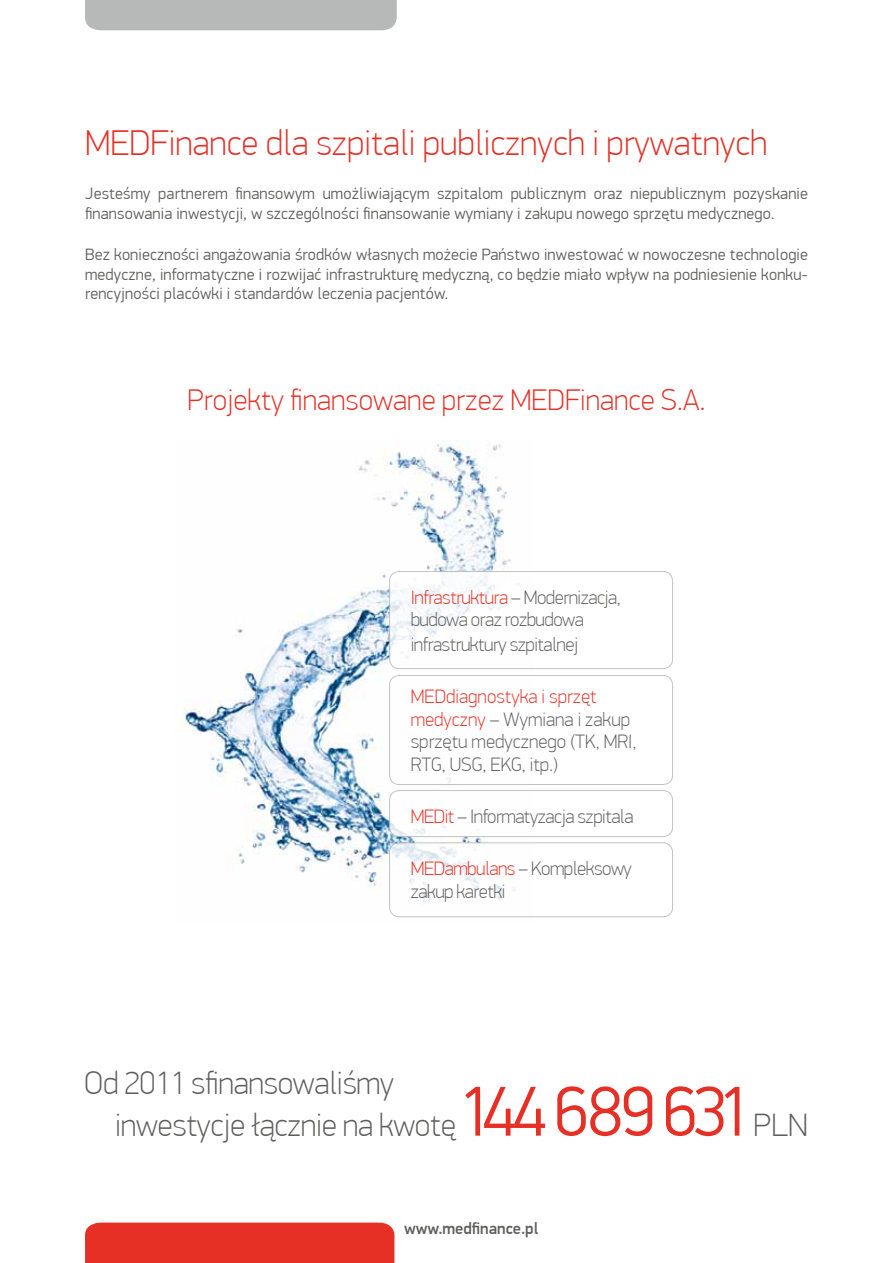
<style>
.page{position:relative;width:893px;height:1263px;background:#fff}
.page>*{position:absolute;margin:0;border:0;box-sizing:border-box;transform-origin:0 0}
.t1{font:100 36px "PF Din Display Pro";color:#e63026}
.t2{font:100 32.4px "PF Din Display Pro";letter-spacing:-.01em;color:#5d5d5c}
.t3{font:100 30px "PF Din Display Pro";color:#e63026}
.t4{font:100 19.5px/22.5px "PF Din Display Pro";letter-spacing:-.025em;color:#5d5d5c}
.t5{font:100 19.5px/22.5px "PF Din Display Pro";color:#5d5d5c}
.t6{font:300 16.5px/19.5px "PF Din Display Pro";letter-spacing:.01em;color:#5d5d5c}
.t7{font:500 16.5px "PF Din Display Pro";color:#5d5d5c}
.s1{color:#e63026}
.s2{font-weight:300;font-size:70.8px;color:#e63026}
</style>
<div class="page">
<div style="left:85px;top:0;width:312px;height:30px;background:#b7b8b8"></div>
<div style="left:85px;top:1222px;width:309px;height:41px;background:#e63026"></div>
<img style="left:183px;top:440px;width:351px;height:478px">
<div style="left:390px;top:571px;width:283px;height:98px;background:#fff;border-radius:10px"></div>
<div style="left:389px;top:571px;width:284px;height:98px;border:1px solid #b7b8b8;border-radius:10px"></div>
<div style="left:390px;top:675px;width:283px;height:109px;background:#fff;border-radius:10px"></div>
<div style="left:389px;top:675px;width:284px;height:110px;border:1px solid #b7b8b8;border-radius:10px"></div>
<div style="left:390px;top:843px;width:283px;height:74px;background:#fff;border-radius:10px"></div>
<div style="left:389px;top:842px;width:284px;height:75px;border:1px solid #b7b8b8;border-radius:10px"></div>
<div style="left:390px;top:790px;width:283px;height:46px;background:#fff;border-radius:10px"></div>
<div style="left:389px;top:790px;width:284px;height:47px;border:1px solid #b7b8b8;border-radius:10px"></div>
<h1 class="t1" style="left:85px;top:122px;width:684px">MEDFinance dla szpitali publicznych i prywatnych</h1>
<p class="t6" style="left:85px;top:184px;width:724px">Jesteśmy partnerem finansowym umożliwiającym szpitalom publicznym oraz niepublicznym pozyskanie finansowania inwestycji, w szczególności finansowanie wymiany i zakupu nowego sprzętu medycznego.</p>
<p class="t6" style="left:85px;top:245px;width:724px;text-align:justify">Bez konieczności angażowania środków własnych możecie Państwo inwestować w nowoczesne technologie medyczne, informatyczne i rozwijać infrastrukturę medyczną, co będzie miało wpływ na podniesienie konku&shy;rencyjności placówki i standardów leczenia pacjentów.</p>
<h3 class="t3" style="left:188px;top:383px;width:519px">Projekty finansowane przez MEDFinance S.A.</h3>
<p class="t4" style="left:411px;top:586px;width:212px"><span class="s1">Infrastruktura</span> – Modernizacja, budowa oraz rozbudowa</p>
<p class="t4" style="left:411px;top:633px;width:169px">infrastruktury szpitalnej</p>
<p class="t5" style="left:411px;top:685px;width:227px"><span class="s1">MEDdiagnostyka i sprzęt medyczny</span> – Wymiana i zakup sprzętu medycznego (TK, MRI,<br>RTG, USG, EKG, itp.)</p>
<p class="t4" style="left:411px;top:805px;width:224px"><span class="s1">MEDit</span> – Informatyzacja szpitala</p>
<p class="t4" style="left:411px;top:857px;width:223px"><span class="s1">MEDambulans</span> – Kompleksowy zakup karetki</p>
<h2 class="t2" style="left:84px;top:1064px;width:311px">Od 2011 sfinansowaliśmy</h2>
<h2 class="t2" style="left:115px;top:1106px;width:694px">inwestycje łącznie na kwotę <span class="s2">144 689 631</span> PLN</h2>
<p class="t7" style="left:404px;top:1219px;width:136px">www.medfinance.pl</p>
</div>
